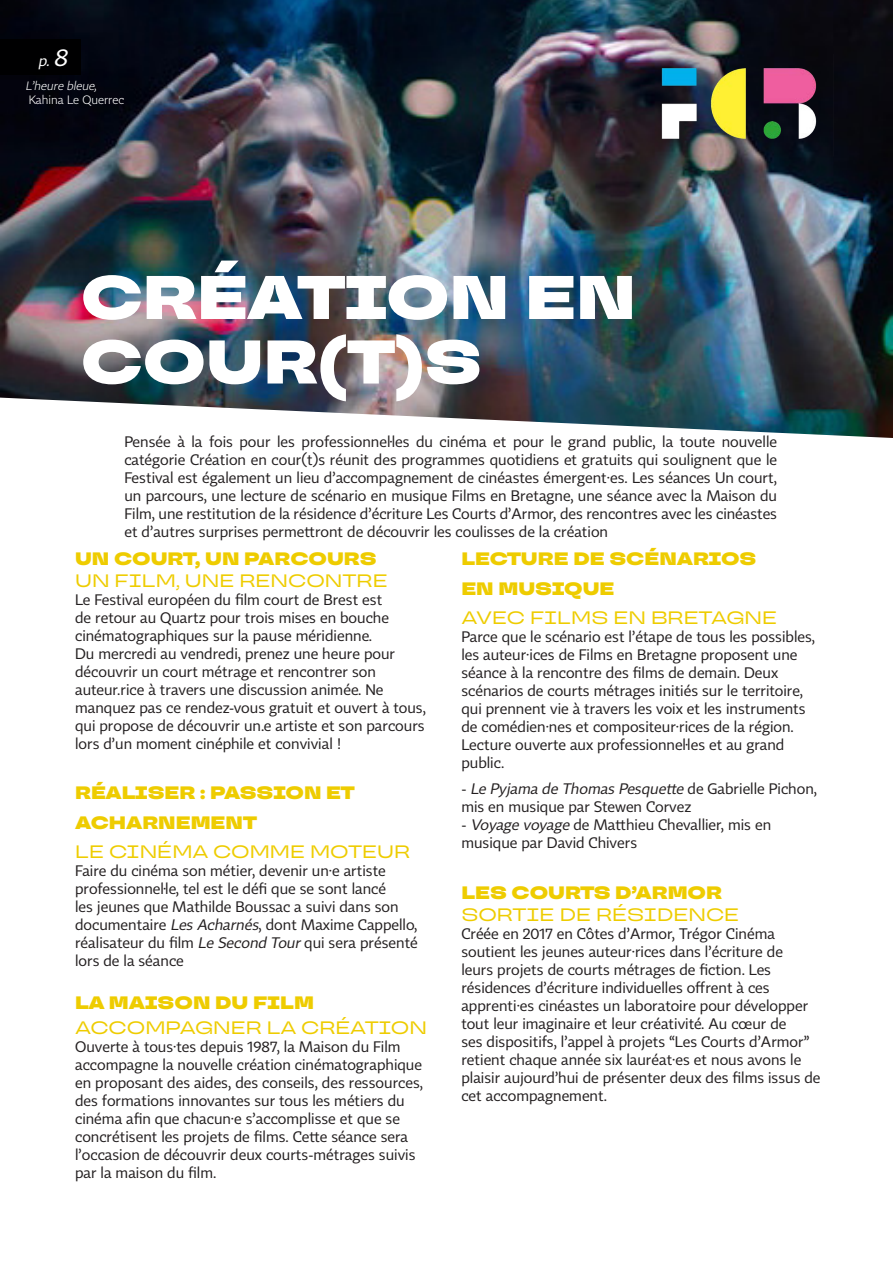
<style>
.page{position:relative;width:893px;height:1263px;background:#fff}
.page>*{position:absolute;margin:0;border:0;box-sizing:border-box;transform-origin:0 0}
.t1{font:900 61.5px/64.5px "TT Travels Next";color:#fff}
.t2{font:500 18px/21.6px "TT Travels Next";color:#ec0}
.t3{font:900 18px "TT Travels Next";color:#ec0}
.t4{font:900 18px "TT Travels Next";letter-spacing:-.02em;color:#ec0}
.t5{font:15px/18px "Tabac Sans";color:#231f20}
.t6{font:italic 15px "Tabac Sans";color:#fff}
.t7{font:300 12px "Tabac Sans";color:#fff}
.t8{font:italic 300 12px "Tabac Sans";color:#fff}
.s1{font-size:24px}
.s2{font-weight:900}
.s3{font-style:italic}
</style>
<div class="page">
<img style="left:0;top:0;width:893px;height:438px">
<div style="left:0;top:39px;width:81px;height:35px;background:#000"></div>
<img style="left:640px;top:54px;width:199px;height:116px">
<p class="t6" style="left:38px;top:52px;width:36px">p.<span class="s1">8</span></p>
<p class="t8" style="left:26px;top:78px;width:75px">L’heure bleue,</p>
<p class="t7" style="left:29px;top:93px;width:97px">Kahina Le Querrec</p>
<p class="t1" style="left:81px;top:269px;width:557px">CRÉATION EN<br>COUR(T)S</p>
<p class="t5" style="left:124px;top:432px;width:654px;text-align:justify">Pensée à la fois pour les professionnel·les du cinéma et pour le grand public, la toute nouvelle catégorie Création en cour(t)s réunit des programmes quotidiens et gratuits qui soulignent que le Festival est également un lieu d’accompagnement de cinéastes émergent·es. Les séances Un court, un parcours, une lecture de scénario en musique Films en Bretagne, une séance avec la Maison du Film, une restitution de la résidence d’écriture Les Courts d’Armor, des rencontres avec les cinéastes et d’autres surprises permettront de découvrir les coulisses de la création</p>
<p class="t2" style="left:75px;top:548px;width:314px"><span class="s2">UN COURT, UN PARCOURS<br></span>UN FILM, UNE RENCONTRE</p>
<p class="t5" style="left:75px;top:591px;width:352px">Le Festival européen du film court de Brest est<br>de retour au Quartz pour trois mises en bouche cinématographiques sur la pause méridienne.<br>Du mercredi au vendredi, prenez une heure pour découvrir un court métrage et rencontrer son auteur.rice à travers une discussion animée. Ne manquez pas ce rendez-vous gratuit et ouvert à tous, qui propose de découvrir un.e artiste et son parcours lors d’un moment cinéphile et convivial !</p>
<p class="t4" style="left:75px;top:781px;width:281px">RÉALISER : PASSION ET</p>
<p class="t2" style="left:75px;top:808px;width:337px;line-height:28.8px"><span class="s2">ACHARNEMENT<br></span>LE CINÉMA COMME MOTEUR</p>
<p class="t5" style="left:75px;top:861px;width:344px">Faire du cinéma son métier, devenir un·e artiste professionnel·le, tel est le défi que se sont lancé<br>les jeunes que Mathilde Boussac a suivi dans son documentaire <span class="s3">Les Acharnés</span>, dont Maxime Cappello, réalisateur du film <span class="s3">Le Second Tour</span>qui sera présenté lors de la séance</p>
<p class="t3" style="left:461px;top:547px;width:297px">LECTURE DE SCÉNARIOS</p>
<p class="t2" style="left:461px;top:574px;width:317px;line-height:28.8px"><span class="s2">EN MUSIQUE<br></span>AVEC FILMS EN BRETAGNE</p>
<p class="t5" style="left:461px;top:627px;width:355px">Parce que le scénario est l’étape de tous les possibles, les auteur·ices de Films en Bretagne proposent une séance à la rencontre des films de demain. Deux scénarios de courts métrages initiés sur le territoire, qui prennent vie à travers les voix et les instruments de comédien·nes et compositeur·rices de la région.<br>Lecture ouverte aux professionnel·les et au grand public.</p>
<p class="t5" style="left:461px;top:780px;width:357px">- <span class="s3">Le Pyjama de Thomas Pesquette</span> d e G a b r i e l l e P i c h o n , mis en musique par Stewen Corvez</p>
<p class="t5" style="left:461px;top:816px;width:311px">- <span class="s3">Voyage voyage</span> de Matthieu Chevallier, mis en musique par David Chivers</p>
<p class="t2" style="left:461px;top:882px;width:279px"><span class="s2">LES COURTS D’ARMOR<br></span>SORTIE DE RÉSIDENCE</p>
<p class="t5" style="left:461px;top:925px;width:361px">Créée en 2017 en Côtes d’Armor, Trégor Cinéma soutient les jeunes auteur·rices dans l’écriture de<br>leurs projets de courts métrages de fiction. Les résidences d’écriture individuelles offrent à ces apprenti·es cinéastes un laboratoire pour développer tout leur imaginaire et leur créativité. Au cœur de<br>ses dispositifs, l’appel à projets “Les Courts d’Armor” retient chaque année six lauréat·es et nous avons le plaisir aujourd’hui de présenter deux des films issus de cet accompagnement.</p>
<p class="t2" style="left:75px;top:990px;width:353px;line-height:25.2px"><span class="s2">LA MAISON DU FILM<br></span>ACCOMPAGNER LA CRÉATION</p>
<p class="t5" style="left:75px;top:1038px;width:350px">Ouverte à tous·tes depuis 1987, la Maison du Film accompagne la nouvelle création cinématographique en proposant des aides, des conseils, des ressources, des formations innovantes sur tous les métiers du cinéma afin que chacun·e s’accomplisse et que se concrétisent les projets de films. Cette séance sera l’occasion de découvrir deux courts-métrages suivis par la maison du film.</p>
</div>
